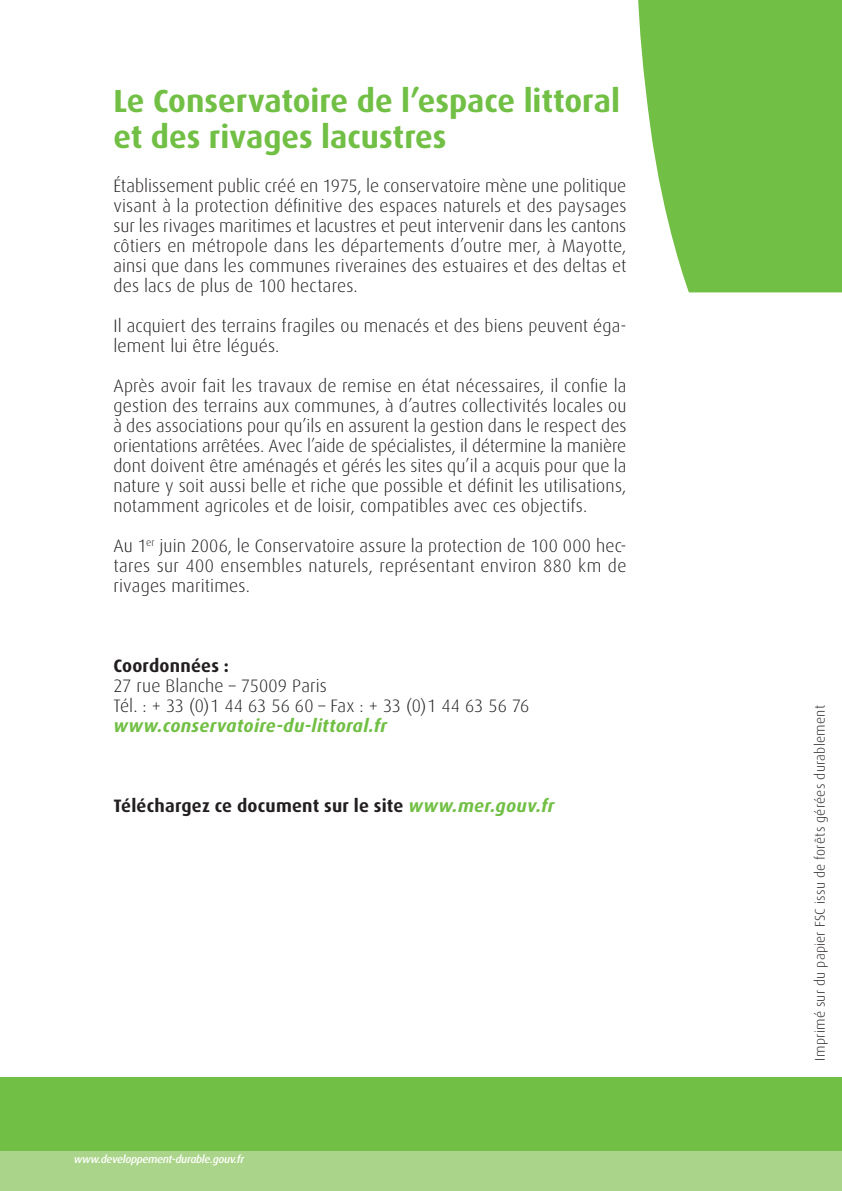
<style>
.page{position:relative;width:842px;height:1191px;background:#fff}
.page>*{position:absolute;margin:0;border:0;box-sizing:border-box;transform-origin:0 0}
.t1{font:700 32px/36px "Dax";color:#71bf44}
.t2{font:300 18px/20px "Dax";letter-spacing:.01em;color:#231f20;text-align:justify}
.t3{font:700 18px "Dax";letter-spacing:.015em;color:#231f20}
.t4{font:italic 700 18px "Dax";letter-spacing:.015em;color:#71bf44}
.t5{font:300 14px "Dax";letter-spacing:.02em;color:#231f20}
.t6{font:italic 500 11px "Dax";letter-spacing:-.025em;color:#fff}
.s1{font-style:italic;color:#71bf44}
</style>
<div class="page">
<div style="left:0;top:1151px;width:842px;height:40px;background:#aad489"></div>
<div style="left:0;top:1077px;width:842px;height:74px;background:#71bf44"></div>
<svg style="left:638px;top:0;width:204px;height:292px;background:#7ec455"></svg>
<h1 class="t1" style="left:113px;top:83px;width:508px">Le Conservatoire de l’espace littoral et des rivages lacustres</h1>
<p class="t2" style="left:113px;top:176px;width:515px">Établissement public créé en 1975, le conservatoire mène une politique visant à la protection définitive des espaces naturels et des paysages sur les rivages maritimes et lacustres et peut intervenir dans les cantons côtiers en métropole dans les départements d’outre mer, à Mayotte, ainsi que dans les communes riveraines des estuaires et des deltas et des lacs de plus de 100 hectares.</p>
<p class="t2" style="left:113px;top:316px;width:515px">Il acquiert des terrains fragiles ou menacés et des biens peuvent éga&shy;lement lui être légués.</p>
<p class="t2" style="left:113px;top:376px;width:515px">Après avoir fait les travaux de remise en état nécessaires, il confie la gestion des terrains aux communes, à d’autres collectivités locales ou à des associations pour qu’ils en assurent la gestion dans le respect des orientations arrêtées. Avec l’aide de spécialistes, il détermine la manière dont doivent être aménagés et gérés les sites qu’il a acquis pour que la nature y soit aussi belle et riche que possible et définit les utilisations, notamment agricoles et de loisir, compatibles avec ces objectifs.</p>
<p class="t2" style="left:113px;top:536px;width:515px">Au 1<sup>er</sup> juin 2006, le Conservatoire assure la protection de 100 000 hec&shy;tares sur 400 ensembles naturels, représentant environ 880 km de rivages maritimes.</p>
<p class="t3" style="left:113px;top:656px;width:117px">Coordonnées :</p>
<p class="t2" style="left:113px;top:676px;width:418px">27 rue Blanche – 75009 Paris<br>Tél. : + 33 (0)1 44 63 56 60 – Fax : + 33 (0)1 44 63 56 76</p>
<p class="t4" style="left:113px;top:716px;width:275px">www.conservatoire-du-littoral.fr</p>
<p class="t3" style="left:113px;top:796px;width:442px">Téléchargez ce document sur le site <span class="s1">www.mer.gouv.fr</span></p>
<p class="t6" style="left:74px;top:1152px;width:172px">www.developpement-durable.gouv.fr</p>
<p class="t5" style="left:812px;top:1060px;width:357px;rotate:-90deg">Imprimé sur du papier FSC issu de forêts gérées durablement</p>
</div>
